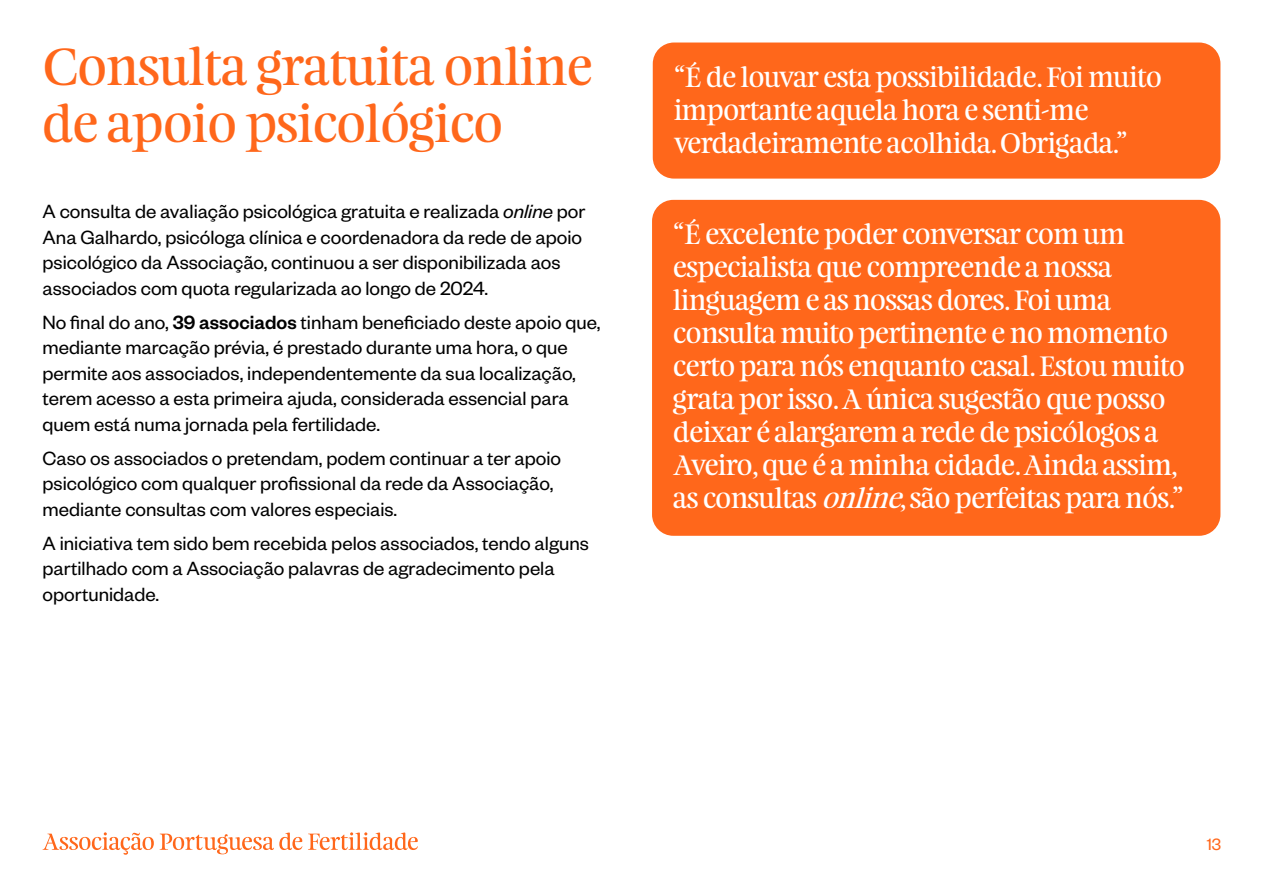
<style>
.page{position:relative;width:1263px;height:893px;background:#fff}
.page>*{position:absolute;margin:0;border:0;box-sizing:border-box;transform-origin:0 0}
.t1{font:47.1px/56.6px "Feijoa Display";color:#ff671b}
.t2{font:25.5px/33px "Feijoa Display";letter-spacing:-.01em;color:#fff}
.t3{font:21px/25.5px "Founders Grotesk";color:#000}
.t4{font:18px "Founders Grotesk";color:#ff671b}
.s1{font-style:italic}
.s2{font-weight:500}
</style>
<div class="page">
<svg style="left:43px;top:832px;width:111px;height:23px"></svg>
<svg style="left:160px;top:832px;width:142px;height:22px"></svg>
<svg style="left:308px;top:832px;width:110px;height:18px"></svg>
<div style="left:653px;top:43px;width:567px;height:136px;background:#ff671b;border-radius:21px"></div>
<div style="left:652px;top:200px;width:568px;height:336px;background:#ff671b;border-radius:21px"></div>
<h1 class="t1" style="left:43px;top:40px;width:552px">Consulta gratuita online de apoio psicológico</h1>
<p class="t3" style="left:43px;top:198px;width:544px">A consulta de avaliação psicológica gratuita e realizada <span class="s1">online</span> por Ana Galhardo, psicóloga clínica e coordenadora da rede de apoio psicológico da Associação, continuou a ser disponibilizada aos associados com quota regularizada ao longo de 2024.</p>
<p class="t3" style="left:43px;top:308px;width:560px">No final do ano, <span class="s2">39 associados</span> tinham beneficiado deste apoio que, mediante marcação prévia, é prestado durante uma hora, o que permite aos associados, independentemente da sua localização, terem acesso a esta primeira ajuda, considerada essencial para quem está numa jornada pela fertilidade.</p>
<p class="t3" style="left:43px;top:444px;width:520px">Caso os associados o pretendam, podem continuar a ter apoio psicológico com qualquer profissional da rede da Associação, mediante consultas com valores especiais.</p>
<p class="t3" style="left:43px;top:529px;width:548px">A iniciativa tem sido bem recebida pelos associados, tendo alguns partilhado com a Associação palavras de agradecimento pela oportunidade.</p>
<p class="t2" style="left:674px;top:61px;width:489px">“É de louvar esta possibilidade. Foi muito importante aquela hora e senti-me verdadeiramente acolhida. Obrigada.”</p>
<p class="t2" style="left:673px;top:218px;width:513px">“É excelente poder conversar com um especialista que compreende a nossa linguagem e as nossas dores. Foi uma consulta muito pertinente e no momento certo para nós enquanto casal. Estou muito grata por isso. A única sugestão que posso deixar é alargarem a rede de psicólogos a Aveiro, que é a minha cidade. Ainda assim, as consultas <span class="s1">online</span>, são perfeitas para nós.”</p>
<p class="t4" style="left:1207px;top:834px;width:16px">13</p>
</div>
